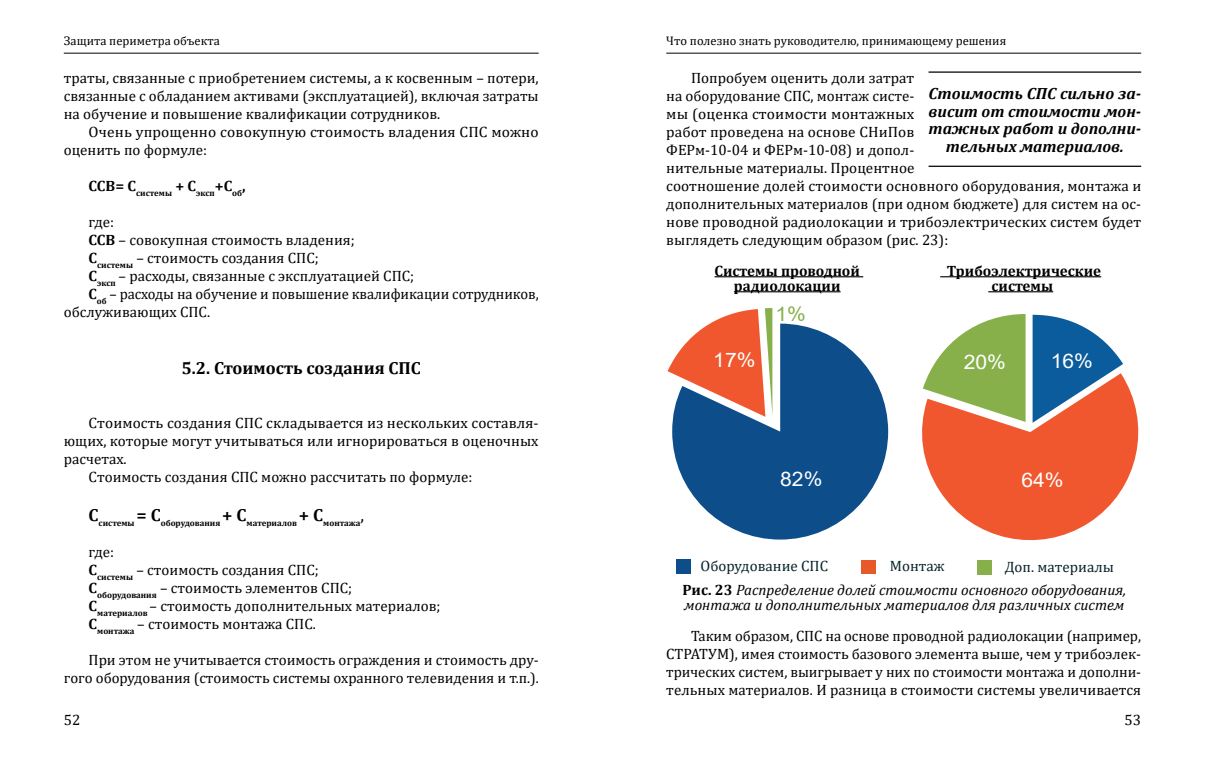
<style>
.page{position:relative;width:1205px;height:762px;background:#fff}
.page>*{position:absolute;margin:0;border:0;box-sizing:border-box;transform-origin:0 0}
.t1{font:20px "Arial";color:#fff;scale:1.06 1}
.t2{font:20px "Arial";color:#87b04a;scale:1.06 1}
.t3{font:700 17.5px "Cambria";color:#000}
.t4{font:italic 700 16.25px/17.5px "Cambria";color:#000;text-align:center}
.t5{font:15px/18px "Cambria";color:#000}
.t6{font:italic 15px/15px "Cambria";color:#000}
.t7{font:700 15px/15px "Cambria";color:#000;text-align:center}
.t8{font:15px "Cambria";color:#062329}
.t9{font:12.5px "Cambria";color:#000}
.t10{font:700 8.75px "Cambria";color:#000}
.s1{font-weight:700}
.s2{font-weight:700;font-style:normal}
</style>
<div class="page">
<hr style="left:64px;top:53px;width:475px;height:1px;background:#000">
<hr style="left:666px;top:53px;width:475px;height:1px;background:#000">
<svg style="left:929px;top:314px;width:96px;height:59px"></svg>
<svg style="left:922px;top:373px;width:217px;height:168px;fill:#f0572e"></svg>
<svg style="left:1032px;top:315px;width:91px;height:108px"></svg>
<svg style="left:672px;top:324px;width:216px;height:215px;fill:#0d4d8a"></svg>
<svg style="left:667px;top:308px;width:105px;height:109px"></svg>
<div style="left:676px;top:559px;width:15px;height:15px;background:#0d4d8a"></div>
<div style="left:862px;top:560px;width:14px;height:13px;background:#e65929"></div>
<div style="left:978px;top:560px;width:14px;height:15px;background:#87b04a"></div>
<hr style="left:714px;top:276px;width:149px;height:1px;background:#000">
<hr style="left:734px;top:291px;width:106px;height:1px;background:#000">
<hr style="left:940px;top:276px;width:161px;height:1px;background:#000">
<hr style="left:988px;top:291px;width:65px;height:1px;background:#000">
<hr style="left:928px;top:71px;width:213px;height:2px;background:#000">
<hr style="left:928px;top:166px;width:213px;height:1px;background:#000">
<p class="t9" style="left:64px;top:34px;width:158px">Защита периметра объекта</p>
<p class="t9" style="left:666px;top:34px;width:341px">Что полезно знать руководителю, принимающему решения</p>
<p class="t5" style="left:64px;top:68px;width:476px;text-align:justify">траты, связанные с приобретением системы, а к косвенным – потери, связанные с обладанием активами (эксплуатацией), включая затраты на обучение и повышение квалификации сотрудников.</p>
<p class="t5" style="left:64px;top:122px;width:476px;text-indent:25px">Очень упрощенно совокупную стоимость владения СПС можно оценить по формуле:</p>
<p class="t10" style="left:89px;top:186px;width:159px"><sup>ССВ=</sup> <sup>С</sup>системы <sup>+</sup> <sup>С</sup>эксп<sup>+С</sup>об<sup>,</sup></p>
<p class="t5" style="left:89px;top:212px;width:27px">где:</p>
<p class="t5" style="left:89px;top:230px;width:268px"><span class="s1">ССВ</span> – совокупная стоимость владения;</p>
<p class="t5" style="left:89px;top:248px;width:232px"><span class="s1">С</span><sub>системы</sub> – стоимость создания СПС;</p>
<p class="t5" style="left:89px;top:266px;width:327px"><span class="s1">С</span><sub>эксп</sub> – расходы, связанные с эксплуатацией СПС;</p>
<p class="t5" style="left:89px;top:284px;width:452px"><span class="s1">С</span><sub>об</sub> – расходы на обучение и повышение квалификации сотрудников,</p>
<p class="t5" style="left:64px;top:302px;width:148px">обслуживающих СПС.</p>
<p class="t5" style="left:666px;top:68px;width:476px;text-indent:25px">Попробуем оценить доли затрат<br>на оборудование СПС, монтаж систе-<br>мы (оценка стоимости монтажных<br>работ проведена на основе СНиПов<br>ФЕРм-10-04 и ФЕРм-10-08) и допол-<br>нительные материалы. Процентное<br>соотношение долей стоимости основного оборудования, монтажа и дополнительных материалов (при одном бюджете) для систем на ос&shy;нове проводной радиолокации и трибоэлектрических систем будет выглядеть следующим образом (рис. 23):</p>
<p class="t4" style="left:928px;top:84px;width:214px">Стоимость СПС сильно за&shy;висит от стоимости мон&shy;тажных работ и дополни&shy;тельных материалов.</p>
<p class="t7" style="left:714px;top:263px;width:147px">Системы проводной радиолокации</p>
<p class="t7" style="left:947px;top:263px;width:156px">Трибоэлектрические системы</p>
<h1 class="t2" style="left:775px;top:300px;width:30px">1%</h1>
<p class="t3" style="left:181px;top:355px;width:241px">5.2. Стоимость создания СПС</p>
<p class="t5" style="left:89px;top:413px;width:451px">Стоимость создания СПС складывается из нескольких составля-</p>
<p class="t5" style="left:64px;top:431px;width:476px">ющих, которые могут учитываться или игнорироваться в оценочных</p>
<p class="t5" style="left:64px;top:449px;width:64px">расчетах.</p>
<p class="t5" style="left:89px;top:467px;width:385px">Стоимость создания СПС можно рассчитать по формуле:</p>
<p class="t10" style="left:89px;top:516px;width:277px"><sup>С</sup>системы <sup>=</sup> <sup>С</sup>оборудования <sup>+</sup> <sup>С</sup>материалов <sup>+</sup> <sup>С</sup>монтажа<sup>,</sup></p>
<p class="t5" style="left:89px;top:542px;width:353px">где:<br><span class="s1">С</span><sub>системы</sub> – стоимость создания СПС;<br><span class="s1">С</span><sub>оборудования</sub> – стоимость элементов СПС;<br><span class="s1">С</span><sub>материалов</sub> – стоимость дополнительных материалов; <span class="s1">С</span><sub>монтажа</sub> – стоимость монтажа СПС.</p>
<p class="t5" style="left:64px;top:650px;width:476px;text-align:right">При этом не учитывается стоимость ограждения и стоимость дру&shy;гого оборудования (стоимость системы охранного телевидения и т.п.).</p>
<h1 class="t1" style="left:713px;top:346px;width:41px">17%</h1>
<h1 class="t1" style="left:780px;top:465px;width:41px">82%</h1>
<h1 class="t1" style="left:964px;top:348px;width:41px">20%</h1>
<h1 class="t1" style="left:1051px;top:347px;width:41px">16%</h1>
<h1 class="t1" style="left:1021px;top:466px;width:41px">64%</h1>
<p class="t8" style="left:700px;top:557px;width:129px">Оборудование СПС</p>
<p class="t8" style="left:890px;top:557px;width:56px">Монтаж</p>
<p class="t8" style="left:1005px;top:558px;width:111px">Доп. материалы</p>
<p class="t6" style="left:682px;top:582px;width:445px"><span class="s2">Рис. 23</span> Распределение долей стоимости основного оборудования, монтажа и дополнительных материалов для различных систем</p>
<p class="t5" style="left:666px;top:626px;width:476px;text-align:justify;text-indent:25px">Таким образом, СПС на основе проводной радиолокации (например, СТРАТУМ), имея стоимость базового элемента выше, чем у трибоэлек&shy;трических систем, выигрывает у них по стоимости монтажа и дополни&shy;тельных материалов. И разница в стоимости системы увеличивается</p>
<p class="t5" style="left:64px;top:711px;width:18px">52</p>
<p class="t5" style="left:1124px;top:711px;width:18px">53</p>
</div>
